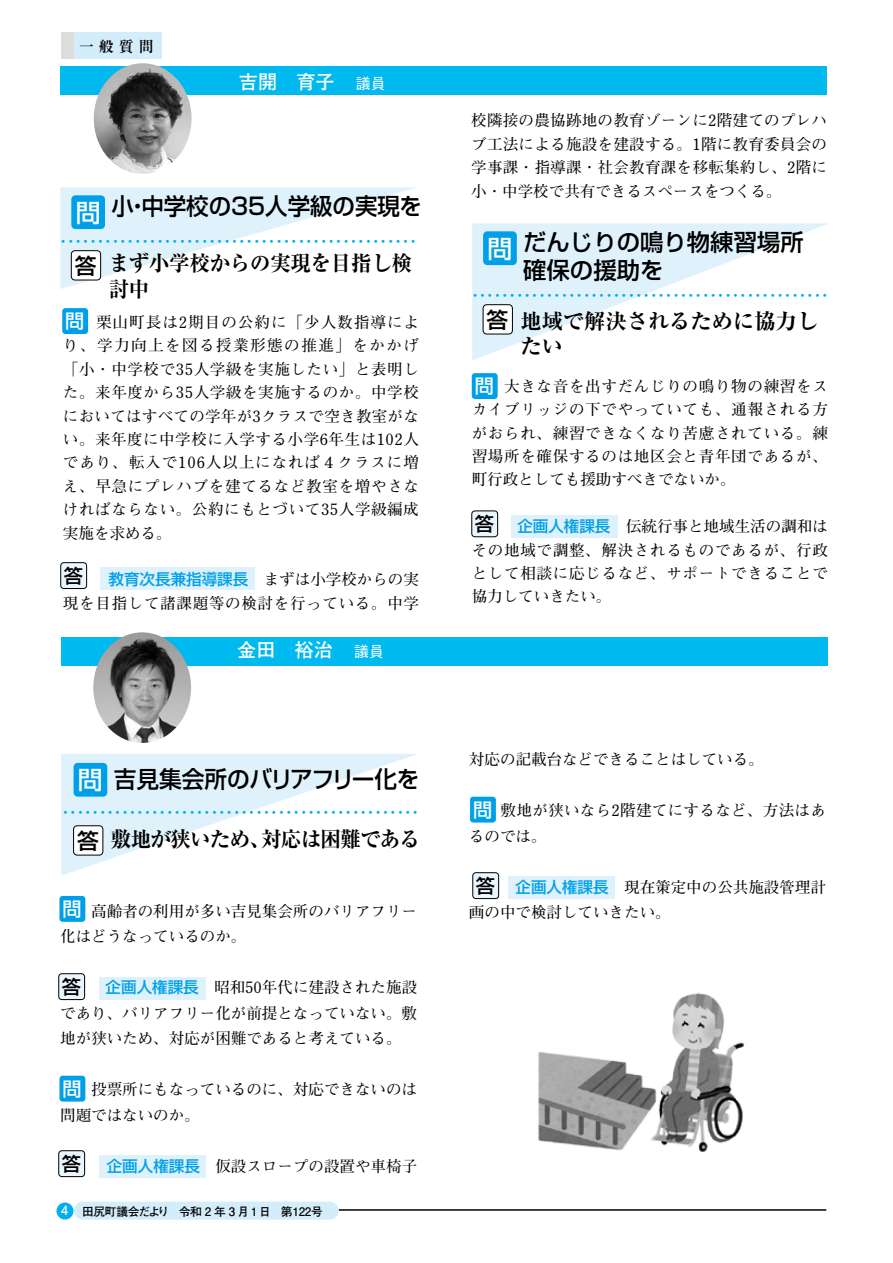
<style>
.page{position:relative;width:893px;height:1263px;background:#fff}
.page>*{position:absolute;margin:0;border:0;box-sizing:border-box;transform-origin:0 0}
.t1{font:500 24.9px "Shin Go Pro";color:#fff}
.t2{font:500 23.4px/27.6px "Shin Go Pro";color:#000}
.t3{font:500 23.4px "Shin Go Pro";color:#000;scale:.96 1}
.t4{font:700 expanded 21.3px/25.5px "Ryumin Pro";letter-spacing:-.01em;color:#000;scale:.96 1}
.t5{font:700 expanded 21.3px/25.5px "Ryumin Pro";letter-spacing:-.01em;color:#000}
.t6{font:700 expanded 21.3px "Ryumin Pro";letter-spacing:-.04em;color:#000}
.t7{font:700 19.2px "Futo Go B101 Pro";color:#fff}
.t8{font:500 19.2px "Shin Go Pro";color:#000}
.t9{font:500 19.2px "Shin Go Pro";color:#fff}
.t10{font:700 15.45px/23.4px "Futo Min A101 Pro";color:#000;text-align:justify}
.t11{font:700 15.45px/23.4px "Futo Min A101 Pro";letter-spacing:.045em;color:#000}
.t12{font:700 15.45px/25.5px "Futo Min A101 Pro";letter-spacing:.02em;color:#000}
.t13{font:700 14.85px "Futo Go B101 Pro";color:#00afec}
.t14{font:700 14.85px "Ryumin Pro";color:#000}
.t15{font:700 11.7px "Futo Go B101 Pro";letter-spacing:-.02em;color:#000}
.s1{font-family:"Gothic BBB Pro";font-weight:500;font-size:14.85px}
.s2{font-size:24.9px;color:#fff}
.s3{font-family:"Shin Go Pro";font-weight:500;font-stretch:normal;font-size:21.75px}
.s4{font-family:"Shin Go Pro";font-weight:500;color:#00a0e9}
.s5{font-size:12.75px;color:#fff}
</style>
<div class="page">
<div style="left:100px;top:567px;width:155px;height:23px;background:#dff2fc"></div>
<div style="left:511px;top:515px;width:106px;height:22px;background:#dff2fc"></div>
<svg style="left:472px;top:223px;width:356px;height:138px"></svg>
<div style="left:61px;top:563px;width:26px;height:25px;background:#eaf6fd;border-radius:3px"></div>
<div style="left:60px;top:562px;width:27px;height:27px;border:1px solid #000;border-radius:3px"></div>
<div style="left:472px;top:511px;width:26px;height:26px;background:#eaf6fd;border-radius:3px"></div>
<div style="left:471px;top:510px;width:27px;height:27px;border:1px solid #000;border-radius:3px"></div>
<div style="left:62px;top:308px;width:26px;height:26px;background:#00a0e9;border-radius:3px"></div>
<div style="left:483px;top:231px;width:34px;height:34px;background:#00a0e9;border-radius:4px"></div>
<div style="left:483px;top:305px;width:29px;height:29px;background:#fff;border-radius:4px"></div>
<div style="left:483px;top:304px;width:30px;height:30px;border:1px solid #000;border-radius:4px"></div>
<svg style="left:60px;top:187px;width:356px;height:102px"></svg>
<div style="left:71px;top:195px;width:34px;height:34px;background:#00a0e9;border-radius:4px"></div>
<div style="left:71px;top:251px;width:30px;height:29px;background:#fff;border-radius:4px"></div>
<div style="left:71px;top:250px;width:30px;height:30px;border:1px solid #000;border-radius:4px"></div>
<div style="left:472px;top:373px;width:26px;height:26px;background:#00a0e9;border-radius:3px"></div>
<hr style="left:339px;top:1209px;width:487px;height:2px;background:#000">
<div style="left:57px;top:1202px;width:17px;height:17px;background:#00afec;border-radius:50%"></div>
<div style="left:74px;top:1201px;width:265px;height:18px;background:#d3edfb;border-radius:9px"></div>
<div style="left:61px;top:32px;width:13px;height:26px;background:#dcdddd"></div>
<div style="left:74px;top:32px;width:88px;height:26px;background:#d3edfb"></div>
<div style="left:60px;top:67px;width:767px;height:28px;background:#00b9ef"></div>
<div style="left:99px;top:977px;width:107px;height:23px;background:#dff2fc"></div>
<div style="left:99px;top:1155px;width:107px;height:23px;background:#dff2fc"></div>
<div style="left:508px;top:876px;width:107px;height:23px;background:#dff2fc"></div>
<div style="left:59px;top:896px;width:26px;height:26px;background:#00a0e9;border-radius:3px"></div>
<div style="left:59px;top:1076px;width:26px;height:25px;background:#00a0e9;border-radius:3px"></div>
<div style="left:470px;top:797px;width:26px;height:25px;background:#00a0e9;border-radius:3px"></div>
<div style="left:59px;top:974px;width:26px;height:25px;background:#eaf6fd;border-radius:3px"></div>
<div style="left:58px;top:973px;width:27px;height:27px;border:1px solid #000;border-radius:3px"></div>
<div style="left:473px;top:873px;width:26px;height:25px;background:#eaf6fd;border-radius:3px"></div>
<div style="left:472px;top:872px;width:27px;height:27px;border:1px solid #000;border-radius:3px"></div>
<div style="left:59px;top:1151px;width:26px;height:25px;background:#eaf6fd;border-radius:3px"></div>
<div style="left:58px;top:1150px;width:27px;height:27px;border:1px solid #000;border-radius:3px"></div>
<svg style="left:61px;top:754px;width:356px;height:122px"></svg>
<div style="left:74px;top:763px;width:33px;height:34px;background:#00a0e9;border-radius:4px"></div>
<div style="left:74px;top:826px;width:29px;height:29px;background:#fff;border-radius:4px"></div>
<div style="left:73px;top:825px;width:30px;height:30px;border:1px solid #000;border-radius:4px"></div>
<div style="left:61px;top:637px;width:767px;height:28px;background:#00b9ef"></div>
<img style="left:94px;top:63px;width:98px;height:111px">
<img style="left:93px;top:632px;width:98px;height:111px">
<img style="left:538px;top:993px;width:207px;height:159px">
<p class="t14" style="left:79px;top:34px;width:76px">一般質問</p>
<p class="t7" style="left:239px;top:66px;width:148px">吉開　育子 <span class="s1">議員</span></p>
<h2 class="t3" style="left:76px;top:187px;width:362px"><span class="s2">問</span>小・中学校の35人学級の実現を</h2>
<h3 class="t4" style="left:109px;top:249px;width:317px;text-indent:-34px"><span class="s3">答</span>まず小学校からの実現を目指し検討中</h3>
<p class="t13" style="left:56px;top:229px;width:366px">・・・・・・・・・・・・・・・・・・・・・・・・・・・・・・・・・・・・・・・・・・・・・・・・</p>
<p class="t9" style="left:65px;top:305px;width:21px">問</p>
<p class="t10" style="left:63px;top:309px;width:358px">　　栗山町長は2期目の公約に「少人数指導により、学力向上を図る授業形態の推進」をかかげ「小・中学校で35人学級を実施したい」と表明した。来年度から35人学級を実施するのか。中学校においてはすべての学年が3クラスで空き教室がない。来年度に中学校に入学する小学6年生は102人であり、転入で106人以上になれば４クラスに増え、早急にプレハブを建てるなど教室を増やさなければならない。公約にもとづいて35人学級編成実施を求める。</p>
<p class="t11" style="left:63px;top:566px;width:358px">　　 <span class="s4">教育次長兼指導課長</span>　まずは小学校からの実現を目指して諸課題等の検討を行っている。中学</p>
<p class="t8" style="left:64px;top:560px;width:21px">答</p>
<p class="t7" style="left:237px;top:634px;width:148px">金田　裕治 <span class="s1">議員</span></p>
<h2 class="t2" style="left:78px;top:763px;width:343px"><span class="s2">問</span>吉見集会所のバリアフリー化を</h2>
<h3 class="t6" style="left:77px;top:823px;width:345px"><span class="s3">答</span>敷地が狭いため、対応は困難である</h3>
<p class="t13" style="left:58px;top:800px;width:366px">・・・・・・・・・・・・・・・・・・・・・・・・・・・・・・・・・・・・・・・・・・・・・・・・</p>
<p class="t9" style="left:63px;top:893px;width:21px">問</p>
<p class="t10" style="left:60px;top:896px;width:358px;line-height:25.5px">　　高齢者の利用が多い吉見集会所のバリアフリー化はどうなっているのか。</p>
<p class="t10" style="left:60px;top:973px;width:359px;line-height:25.5px">　　 <span class="s4">企画人権課長</span>　昭和50年代に建設された施設であり、バリアフリー化が前提となっていない。敷地が狭いため、対応が困難であると考えている。</p>
<p class="t10" style="left:60px;top:1075px;width:358px;line-height:25.5px">　　投票所にもなっているのに、対応できないのは問題ではないのか。</p>
<p class="t10" style="left:60px;top:1152px;width:359px">　　 <span class="s4">企画人権課長</span>　仮設スロープの設置や車椅子</p>
<p class="t8" style="left:62px;top:971px;width:21px">答</p>
<p class="t9" style="left:63px;top:1073px;width:21px">問</p>
<p class="t8" style="left:62px;top:1148px;width:21px">答</p>
<p class="t15" style="left:61px;top:1202px;width:263px"><span class="s5">4</span> 田尻町議会だより　令和 2 年 3 月 1 日　第122号</p>
<p class="t10" style="left:471px;top:107px;width:357px">校隣接の農協跡地の教育ゾーンに2階建てのプレハブ工法による施設を建設する。1階に教育委員会の学事課・指導課・社会教育課を移転集約し、2階に小・中学校で共有できるスペースをつくる。</p>
<h1 class="t1" style="left:487px;top:228px;width:26px">問</h1>
<h2 class="t2" style="left:523px;top:226px;width:282px">だんじりの鳴り物練習場所確保の援助を</h2>
<p class="t13" style="left:468px;top:283px;width:366px">・・・・・・・・・・・・・・・・・・・・・・・・・・・・・・・・・・・・・・・・・・・・・・・・</p>
<h3 class="t5" style="left:520px;top:306px;width:299px;text-indent:-34px"><span class="s3">答</span>地域で解決されるために協力したい</h3>
<p class="t9" style="left:475px;top:370px;width:21px">問</p>
<p class="t10" style="left:472px;top:372px;width:358px">問　大きな音を出すだんじりの鳴り物の練習をスカイブリッジの下でやっていても、通報される方がおられ、練習できなくなり苦慮されている。練習場所を確保するのは地区会と青年団であるが、町行政としても援助すべきでないか。</p>
<p class="t10" style="left:472px;top:513px;width:358px">　　 <span class="s4">企画人権課長</span>　伝統行事と地域生活の調和はその地域で調整、解決されるものであるが、行政として相談に応じるなど、サポートできることで協力していきたい。</p>
<p class="t8" style="left:475px;top:508px;width:21px">答</p>
<p class="t10" style="left:469px;top:746px;width:296px">対応の記載台などできることはしている。</p>
<p class="t12" style="left:469px;top:796px;width:358px">　　敷地が狭いなら2階建てにするなど、方法はあるのでは。</p>
<p class="t10" style="left:469px;top:872px;width:359px;line-height:25.5px">　　 <span class="s4">企画人権課長</span>　現在策定中の公共施設管理計画の中で検討していきたい。</p>
<p class="t9" style="left:473px;top:794px;width:21px">問</p>
<p class="t8" style="left:476px;top:870px;width:21px">答</p>
</div>
